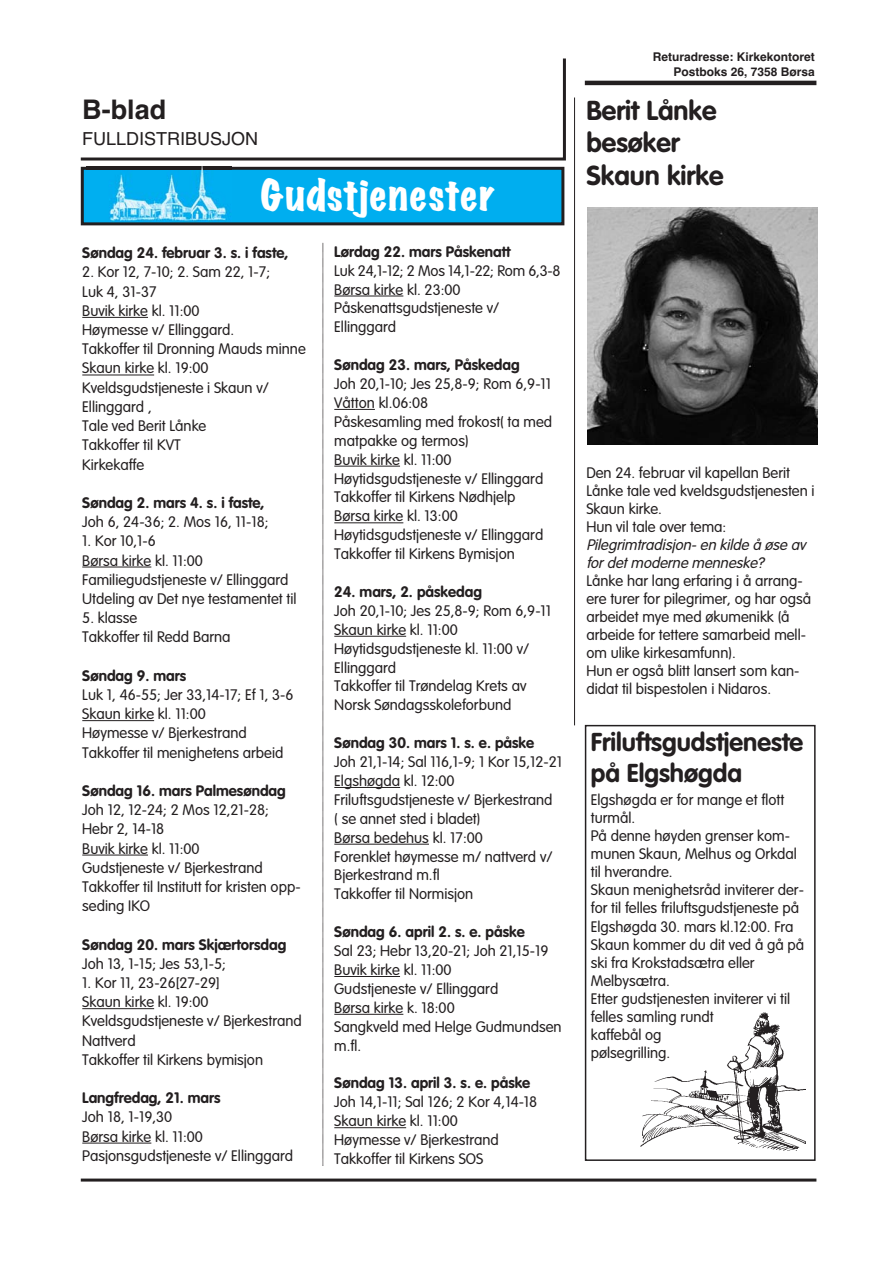
<style>
.page{position:relative;width:893px;height:1263px;background:#fff}
.page>*{position:absolute;margin:0;border:0;box-sizing:border-box;transform-origin:0 0}
.t1{font:expanded 39px "Marker Felt";letter-spacing:.025em;color:#fff}
.t2{font:700 27px/32.4px "VAG Rounded";color:#231f20}
.t3{font:700 27px "Helvetica";color:#231f20}
.t4{font:700 25.5px/31.8px "VAG Rounded";color:#231f20}
.t5{font:18px "Helvetica";color:#231f20}
.t6{font:300 15px/18.9px "VAG Rounded";color:#231f20}
.t7{font:700 15px/19.2px "VAG Rounded";color:#231f20}
.t8{font:700 12px/14.4px "Helvetica";color:#231f20;text-align:right}
.s1{font-weight:700}
.s2{font-weight:300}
.s3{font-style:italic}
</style>
<div class="page">
<hr style="left:82px;top:317px;width:66px;height:1px;background:#231f20">
<hr style="left:82px;top:375px;width:72px;height:1px;background:#231f20">
<hr style="left:82px;top:567px;width:69px;height:1px;background:#231f20">
<hr style="left:82px;top:720px;width:72px;height:1px;background:#231f20">
<hr style="left:82px;top:855px;width:66px;height:1px;background:#231f20">
<hr style="left:82px;top:1008px;width:72px;height:1px;background:#231f20">
<hr style="left:82px;top:1143px;width:69px;height:1px;background:#231f20">
<hr style="left:334px;top:296px;width:69px;height:1px;background:#231f20">
<hr style="left:334px;top:409px;width:41px;height:1px;background:#231f20">
<hr style="left:334px;top:466px;width:66px;height:1px;background:#231f20">
<hr style="left:334px;top:522px;width:69px;height:1px;background:#231f20">
<hr style="left:334px;top:636px;width:72px;height:1px;background:#231f20">
<hr style="left:334px;top:787px;width:66px;height:1px;background:#231f20">
<hr style="left:334px;top:844px;width:95px;height:1px;background:#231f20">
<hr style="left:334px;top:976px;width:66px;height:1px;background:#231f20">
<hr style="left:334px;top:1014px;width:69px;height:1px;background:#231f20">
<hr style="left:334px;top:1127px;width:72px;height:1px;background:#231f20">
<hr style="left:585px;top:81px;width:231px;height:4px;background:#231f20">
<hr style="left:81px;top:1178px;width:735px;height:3px;background:#231f20">
<div style="left:82px;top:168px;width:481px;height:56px;background:#00aeef"></div>
<div style="left:81px;top:167px;width:483px;height:58px;border:3px solid #231f20"></div>
<svg style="left:80px;top:58px;width:486px;height:103px"></svg>
<svg style="left:323px;top:243px;width:1px;height:923px"></svg>
<hr style="left:574px;top:98px;width:1px;height:627px;background:#231f20">
<img style="left:86px;top:166px;width:145px;height:56px">
<div style="left:585px;top:725px;width:231px;height:436px;border:2px solid #231f20"></div>
<img style="left:640px;top:1012px;width:166px;height:139px">
<img style="left:588px;top:207px;width:229px;height:237px">
<p class="t3" style="left:82px;top:94px;width:85px">B-blad</p>
<p class="t5" style="left:82px;top:128px;width:177px">FULLDISTRIBUSJON</p>
<p class="t1" style="left:261px;top:174px;width:235px">Gudstjenester</p>
<p class="t7" style="left:82px;top:245px;width:208px">Søndag 24. februar 3. s. i faste,</p>
<p class="t6" style="left:82px;top:264px;width:225px">2. Kor 12, 7-10; 2. Sam 22, 1-7;<br>Luk 4, 31-37<br>Buvik kirke kl. 11:00<br>Høymesse v/ Ellinggard.<br>Takkoffer til Dronning Mauds minne<br>Skaun kirke kl. 19:00<br>Kveldsgudstjeneste i Skaun v/<br>Ellinggard ,<br>Tale ved Berit Lånke<br>Takkoffer til KVT<br>Kirkekaffe</p>
<p class="t6" style="left:82px;top:494px;width:188px"><span class="s1">Søndag 2. mars 4. s. i faste,<br></span>Joh 6, 24-36; 2. Mos 16, 11-18;</p>
<p class="t6" style="left:82px;top:532px;width:216px">1. Kor 10,1-6<br>Børsa kirke kl. 11:00<br>Familiegudstjeneste v/ Ellinggard<br>Utdeling av Det nye testamentet til</p>
<p class="t6" style="left:82px;top:609px;width:150px">5. klasse<br>Takkoffer til Redd Barna</p>
<p class="t6" style="left:82px;top:667px;width:213px"><span class="s1">Søndag 9. mars<br></span>Luk 1, 46-55; Jer 33,14-17; Ef 1, 3-6<br>Skaun kirke kl. 11:00<br>Høymesse v/ Bjerkestrand<br>Takkoffer til menighetens arbeid</p>
<p class="t6" style="left:82px;top:782px;width:220px"><span class="s1">Søndag 16. mars Palmesøndag<br></span>Joh 12, 12-24; 2 Mos 12,21-28;<br>Hebr 2, 14-18<br>Buvik kirke kl. 11:00<br>Gudstjeneste v/ Bjerkestrand<br>Takkoffer til Institutt for kristen opp&shy;seding IKO</p>
<p class="t7" style="left:82px;top:936px;width:206px">Søndag 20. mars Skjærtorsdag<br><span class="s2">Joh 13, 1-15; Jes 53,1-5;</span></p>
<p class="t6" style="left:82px;top:974px;width:221px">1. Kor 11, 23-26[27-29]<br>Skaun kirke kl. 19:00<br>Kveldsgudstjeneste v/ Bjerkestrand<br>Nattverd<br>Takkoffer til Kirkens bymisjon</p>
<p class="t6" style="left:82px;top:1089px;width:212px"><span class="s1">Langfredag, 21. mars<br></span>Joh 18, 1-19,30<br>Børsa kirke kl. 11:00<br>Pasjonsgudstjeneste v/ Ellinggard</p>
<p class="t6" style="left:334px;top:243px;width:228px"><span class="s1">Lørdag 22. mars Påskenatt<br></span>Luk 24,1-12; 2 Mos 14,1-22; Rom 6,3-8<br>Børsa kirke kl. 23:00<br>Påskenattsgudstjeneste v/<br>Ellinggard</p>
<p class="t6" style="left:334px;top:356px;width:219px"><span class="s1">Søndag 23. mars, Påskedag<br></span>Joh 20,1-10; Jes 25,8-9; Rom 6,9-11<br>Våtton kl.06:08<br>Påskesamling med frokost( ta med matpakke og termos)<br>Buvik kirke kl. 11:00<br>Høytidsgudstjeneste v/ Ellinggard<br>Takkoffer til Kirkens Nødhjelp<br>Børsa kirke kl. 13:00<br>Høytidsgudstjeneste v/ Ellinggard<br>Takkoffer til Kirkens Bymisjon</p>
<p class="t6" style="left:334px;top:583px;width:218px"><span class="s1">24. mars, 2. påskedag<br></span>Joh 20,1-10; Jes 25,8-9; Rom 6,9-11<br>Skaun kirke kl. 11:00<br>Høytidsgudstjeneste kl. 11:00 v/<br>Ellinggard<br>Takkoffer til Trøndelag Krets av<br>Norsk Søndagsskoleforbund</p>
<p class="t6" style="left:334px;top:734px;width:229px"><span class="s1">Søndag 30. mars 1. s. e. påske<br></span>Joh 21,1-14; Sal 116,1-9; 1 Kor 15,12-21<br>Elgshøgda kl. 12:00<br>Friluftsgudstjeneste v/ Bjerkestrand<br>( se annet sted i bladet)<br>Børsa bedehus kl. 17:00<br>Forenklet høymesse m/ nattverd v/<br>Bjerkestrand m.fl<br>Takkoffer til Normisjon</p>
<p class="t6" style="left:334px;top:923px;width:229px"><span class="s1">Søndag 6. april 2. s. e. påske<br></span>Sal 23; Hebr 13,20-21; Joh 21,15-19<br>Buvik kirke kl. 11:00<br>Gudstjeneste v/ Ellinggard<br>Børsa kirke k. 18:00<br>Sangkveld med Helge Gudmundsen m.fl.</p>
<p class="t6" style="left:334px;top:1075px;width:204px"><span class="s1">Søndag 13. april 3. s. e. påske<br></span>Joh 14,1-11; Sal 126; 2 Kor 4,14-18<br>Skaun kirke kl. 11:00<br>Høymesse v/ Bjerkestrand<br>Takkoffer til Kirkens SOS</p>
<p class="t8" style="left:653px;top:50px;width:163px">Returadresse: Kirkekontoret<br>Postboks 26, 7358 Børsa</p>
<p class="t2" style="left:586px;top:96px;width:139px">Berit Lånke besøker<br>Skaun kirke</p>
<p class="t6" style="left:586px;top:465px;width:230px;line-height:18px">Den 24. februar vil kapellan Berit<br>Lånke tale ved kveldsgudstjenesten i<br>Skaun kirke.<br>Hun vil tale over tema:<br><span class="s3">Pilegrimtradisjon-en kilde å øse av fordetmoderne menneske?<br></span>Lånke har lang erfaring i å arrang&shy;ere turer for pilegrimer, og har også arbeidet mye med økumenikk (å arbeide for tettere samarbeid mell&shy;om ulike kirkesamfunn).<br>Hun er også blitt lansert som kan&shy;didat til bispestolen i Nidaros.</p>
<p class="t4" style="left:591px;top:727px;width:214px">Friluftsgudstjeneste på Elgshøgda</p>
<p class="t6" style="left:591px;top:792px;width:215px;line-height:18px">Elgshøgda er for mange et flott turmål.<br>På denne høyden grenser kom&shy;munen Skaun, Melhus og Orkdal til hverandre.<br>Skaun menighetsråd inviterer der&shy;for til felles friluftsgudstjeneste på<br>Elgshøgda 30. mars kl.12:00. Fra<br>Skaun kommer du dit ved å gå på ski fra Krokstadsætra eller<br>Melbysætra.<br>Etter gudstjenesten inviterer vi til felles samling rundt<br>kaffebål og<br>pølsegrilling.</p>
</div>
